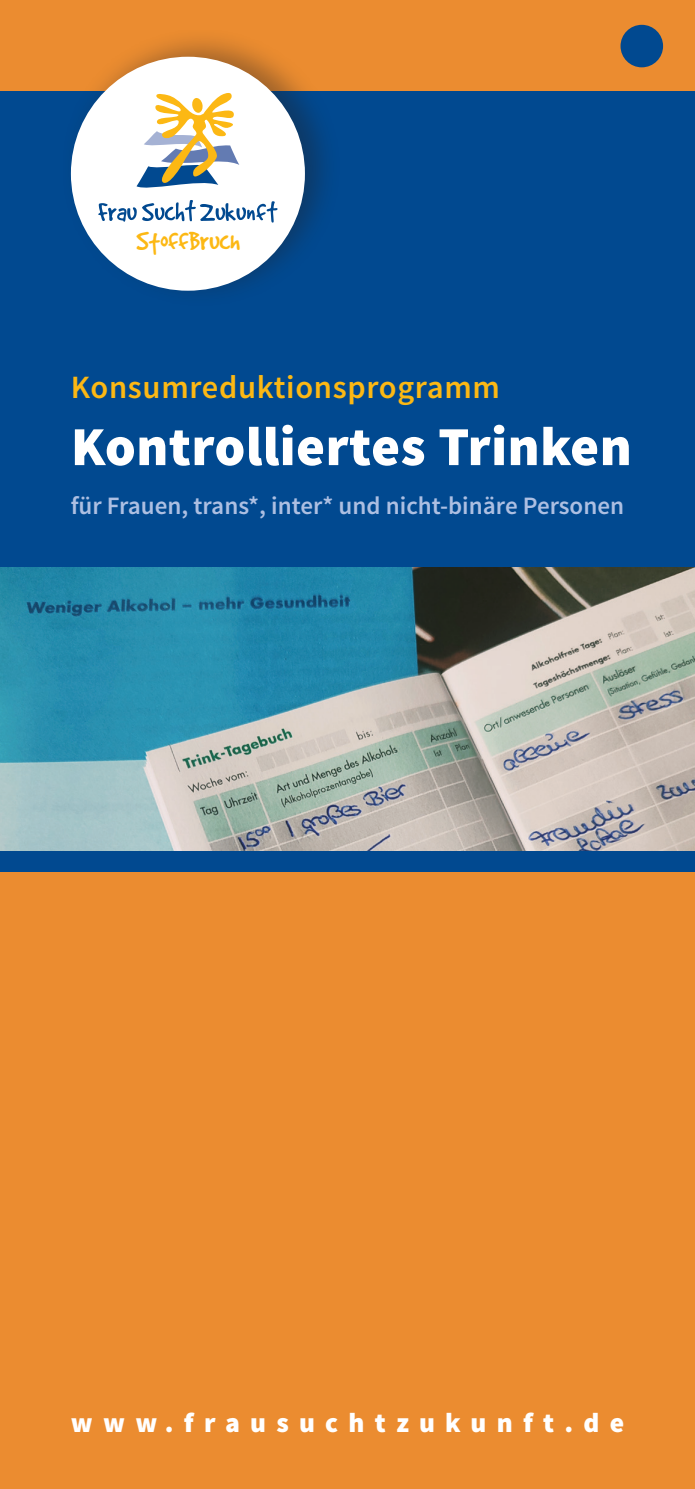
<style>
.page{position:relative;width:695px;height:1489px;background:#fff}
.page>*{position:absolute;margin:0;border:0;box-sizing:border-box;transform-origin:0 0}
.t1{font:900 55px "Source Sans Pro";letter-spacing:.01em;color:#fff}
.t2{font:600 32.5px "Source Sans Pro";letter-spacing:.02em;color:#fcb814}
.t3{font:28.5px "Good Dog Plain";color:#fcb814}
.t4{font:900 27.5px "Source Sans Pro";letter-spacing:.375em;color:#fff}
.t5{font:600 25px "Source Sans Pro";color:#adbfe2}
</style>
<div class="page">
<div style="left:0;top:772px;width:694px;height:716px;background:#eb8c30"></div>
<div style="left:0;top:0;width:694px;height:643px;background:#014990"></div>
<div style="left:0;top:0;width:694px;height:91px;background:#eb8c30"></div>
<div style="left:620px;top:25px;width:43px;height:42px;background:#014990;border-radius:50%"></div>
<div style="left:0;top:850px;width:694px;height:22px;background:#014990"></div>
<img style="left:0;top:567px;width:694px;height:283px">
<div style="left:61px;top:28px;width:280px;height:280px;background:#231f20;opacity:.38"></div>
<div style="left:71px;top:57px;width:234px;height:234px;background:#fff;border-radius:50%"></div>
<svg style="left:98px;top:200px;width:179px;height:22px"></svg>
<svg style="left:136px;top:93px;width:104px;height:95px"></svg>
<p class="t3" style="left:136px;top:227px;width:105px">StoffBruch</p>
<h2 class="t2" style="left:71px;top:366px;width:430px">Konsumreduktionsprogramm</h2>
<h1 class="t1" style="left:71px;top:411px;width:562px">Kontrolliertes Trinken</h1>
<p class="t5" style="left:71px;top:490px;width:554px">für Frauen, trans*, inter* und nicht-binäre Personen</p>
<p class="t4" style="left:71px;top:1404px;width:554px">www.frausuchtzukunft.de</p>
</div>
